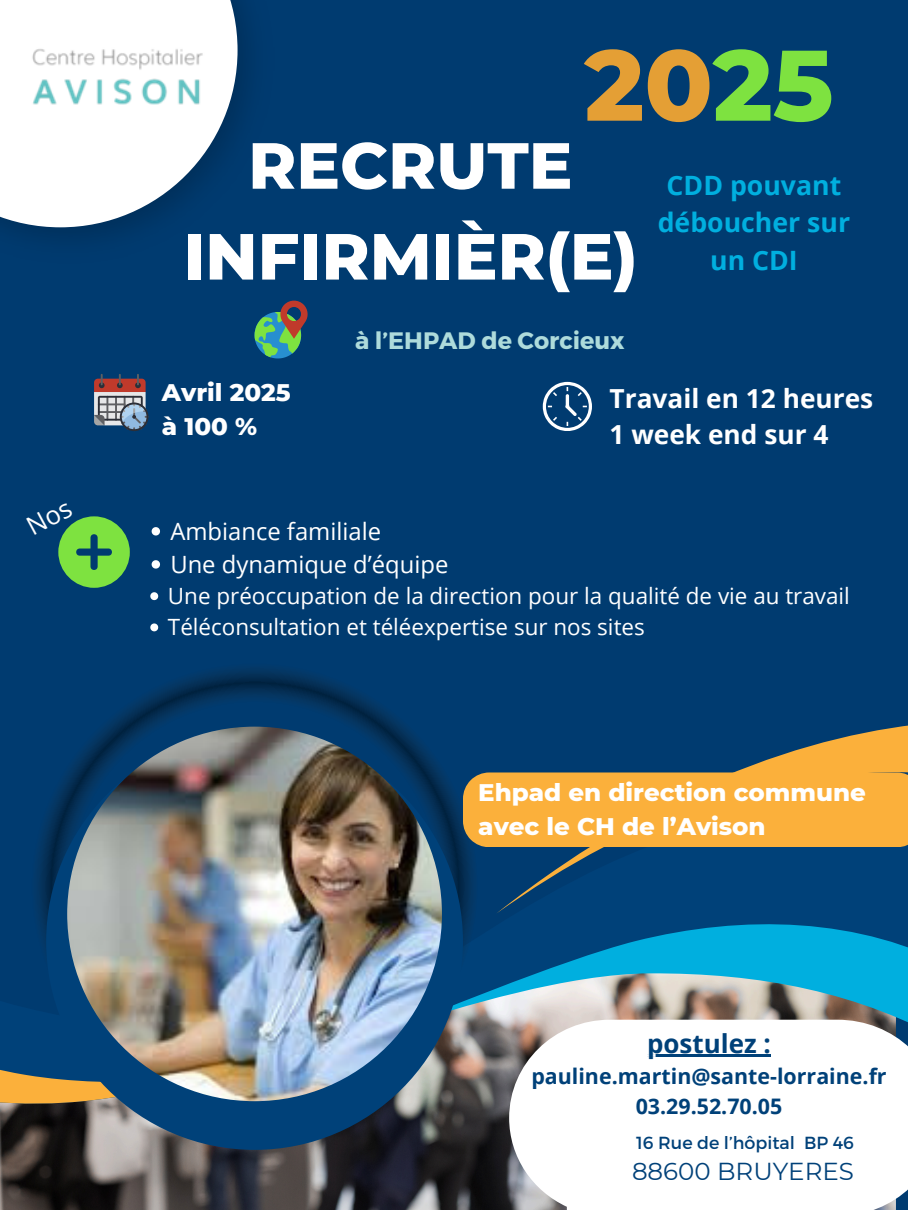
<style>
.page{position:relative;width:908px;height:1210px;background:#fff}
.page>*{position:absolute;margin:0;border:0;box-sizing:border-box;transform-origin:0 0}
.t1{font:800 99.96px "Montserrat";color:#e49f35}
.t2{font:800 65.03px/90.8px "Montserrat";color:#fff;text-align:center}
.t3{font:700 26.63px/37.3px "Open Sans";color:#00afdf;text-align:center}
.t4{font:700 26.25px/36.8px "Open Sans";color:#fff}
.t5{font:700 25.93px "Open Sans";color:#004179}
.t6{font:800 24.5px/34.1px "Montserrat";color:#fff}
.t7{font:24.5px "Montserrat";color:#004179}
.t8{font:23.8px "Open Sans";color:#fff}
.t9{font:700 23.8px "Montserrat";color:#aedbdb}
.t10{font:22.4px "Open Sans";color:#fff}
.t11{font:700 21.38px/29.9px "Open Sans";color:#004179;text-align:center}
.t12{font:17.5px "Montserrat";color:#004179}
.s1{color:#7ee240}
</style>
<div class="page">
<div style="left:0;top:0;width:907px;height:1210px;background:#003b70"></div>
<img style="left:0;top:1109px;width:509px;height:101px">
<svg style="left:735px;top:725px;width:172px;height:47px;fill:#fbb03b"></svg>
<svg style="left:509px;top:847px;width:398px;height:172px;fill:#004179"></svg>
<svg style="left:0;top:668px;width:509px;height:441px"></svg>
<div style="left:46px;top:733px;width:417px;height:416px;background:#004179;border-radius:50%"></div>
<img style="left:67px;top:726px;width:375px;height:375px;border-radius:50%">
<svg style="left:94px;top:374px;width:54px;height:57px;background:#857b88"></svg>
<svg style="left:254px;top:300px;width:54px;height:58px"></svg>
<div style="left:463px;top:772px;width:444px;height:75px;background:#fbb03b"></div>
<img style="left:8px;top:0;width:240px;height:238px">
<svg style="left:0;top:0;width:237px;height:227px;background:#d4dde6"></svg>
<img style="left:27px;top:44px;width:181px;height:67px">
<svg style="left:509px;top:1019px;width:398px;height:191px;background:#f6f6f6"></svg>
<svg style="left:542px;top:382px;width:49px;height:49px"></svg>
<svg style="left:152px;top:527px;width:8px;height:8px"></svg>
<svg style="left:152px;top:560px;width:8px;height:8px"></svg>
<svg style="left:150px;top:592px;width:8px;height:8px"></svg>
<svg style="left:150px;top:623px;width:8px;height:8px"></svg>
<hr style="left:647px;top:1054px;width:123px;height:2px;background:#004179">
<svg style="left:58px;top:516px;width:72px;height:72px"></svg>
<h4 class="t1" style="left:584px;top:24px;width:250px">20<span class="s1">25</span></h4>
<h2 class="t2" style="left:183px;top:120px;width:456px">RECRUTE<br>INFIRMIÈR(E)</h2>
<p class="t9" style="left:355px;top:325px;width:271px">à l’EHPAD de Corcieux</p>
<p class="t3" style="left:657px;top:166px;width:194px">CDD pouvant déboucher sur un CDI</p>
<p class="t6" style="left:162px;top:375px;width:130px">Avril 2025 à 100 %</p>
<p class="t4" style="left:609px;top:379px;width:265px">Travail en 12 heures<br>1 week end sur 4</p>
<p class="t8" style="left:170px;top:514px;width:212px">Ambiance familiale</p>
<h4 class="t8" style="left:170px;top:547px;width:279px">Une dynamique d’équipe</h4>
<h5 class="t10" style="left:168px;top:580px;width:683px">Une préoccupation de la direction pour la qualité de vie au travail</h5>
<p class="t10" style="left:168px;top:611px;width:478px">Téléconsultation et téléexpertise sur nos sites</p>
<h1 class="t6" style="left:478px;top:775px;width:389px">Ehpad en direction commune avec le CH de l’Avison</h1>
<p class="t5" style="left:647px;top:1025px;width:125px">postulez :</p>
<p class="t11" style="left:531px;top:1061px;width:357px">pauline.martin@sante-lorraine.fr<br>03.29.52.70.05</p>
<h6 class="t12" style="left:636px;top:1131px;width:219px">16 Rue de l’hôpital BP 46</h6>
<h4 class="t7" style="left:631px;top:1156px;width:223px">88600 BRUYERES</h4>
</div>
